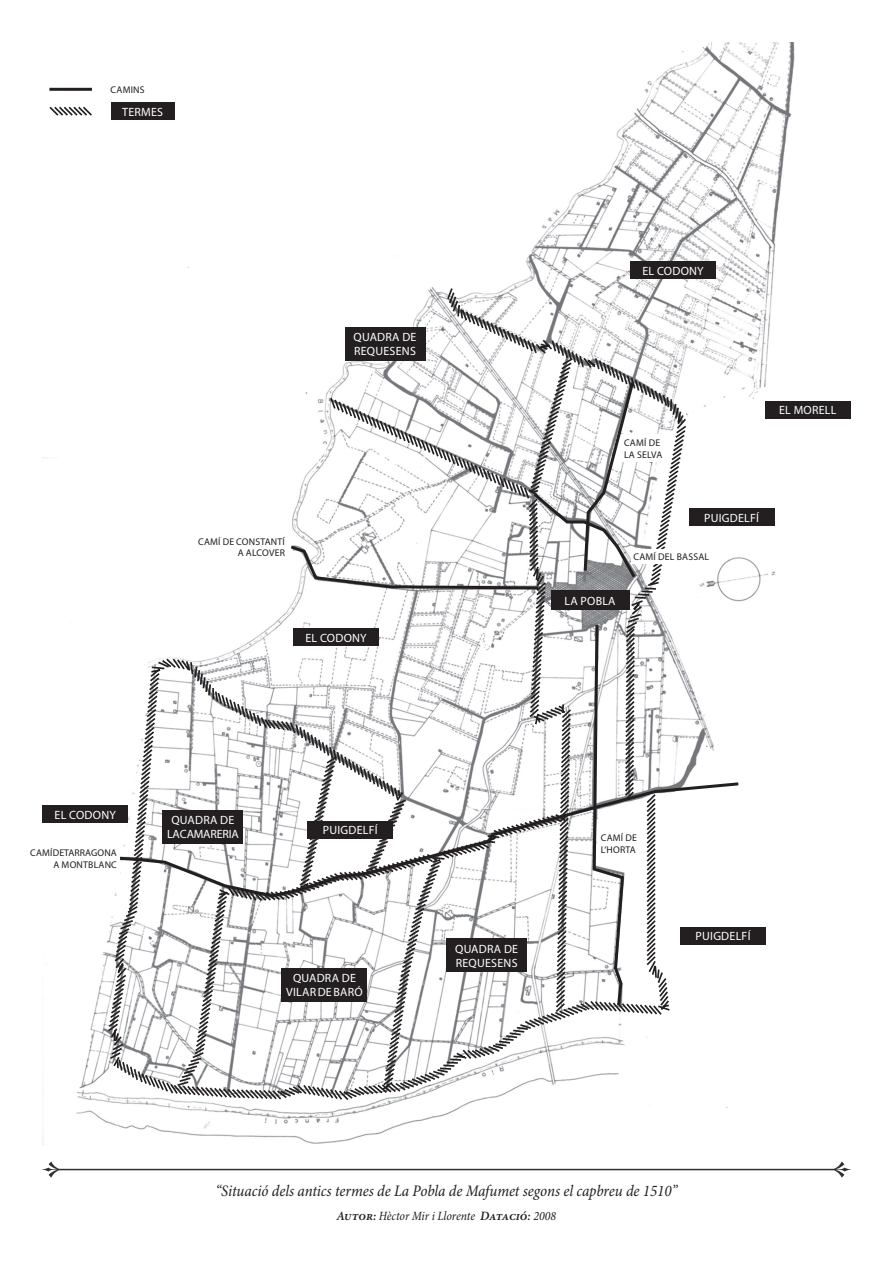
<style>
.page{position:relative;width:893px;height:1263px;background:#fff}
.page>*{position:absolute;margin:0;border:0;box-sizing:border-box;transform-origin:0 0}
.t1{font:italic condensed 16.2px "Minion Pro";letter-spacing:-.005em;color:#231f20}
.t2{font:italic condensed 12.75px "Minion Pro";letter-spacing:-.005em;color:#231f20}
.t3{font:12px/14.4px "Myriad Pro";letter-spacing:.02em;color:#fff}
.t4{font:12px/14.4px "Myriad Pro";letter-spacing:-.015em;color:#fff;text-align:center}
.t5{font:9.75px/11.7px "Myriad Pro";letter-spacing:.02em;color:#231f20}
.s1{font-weight:600;font-stretch:normal}
</style>
<div class="page">
<svg style="left:43px;top:1161px;width:16px;height:17px"></svg>
<hr style="left:59px;top:1169px;width:775px;height:1px;background:#312f30">
<svg style="left:834px;top:1161px;width:16px;height:17px"></svg>
<img style="left:43px;top:43px;width:752px;height:1101px">
<svg style="left:446px;top:286px;width:242px;height:495px"></svg>
<svg style="left:106px;top:657px;width:565px;height:445px"></svg>
<div style="left:630px;top:261px;width:86px;height:18px;background:#231f20"></div>
<div style="left:345px;top:327px;width:80px;height:34px;background:#231f20"></div>
<div style="left:765px;top:401px;width:85px;height:18px;background:#231f20"></div>
<div style="left:689px;top:508px;width:85px;height:18px;background:#231f20"></div>
<div style="left:680px;top:927px;width:86px;height:18px;background:#231f20"></div>
<div style="left:43px;top:805px;width:85px;height:18px;background:#231f20"></div>
<div style="left:282px;top:968px;width:85px;height:33px;background:#231f20"></div>
<svg style="left:112px;top:781px;width:630px;height:118px"></svg>
<svg style="left:287px;top:356px;width:351px;height:658px"></svg>
<div style="left:28px;top:840px;width:92px;height:36px;background:#fff"></div>
<div style="left:196px;top:528px;width:92px;height:37px;background:#fff"></div>
<div style="left:621px;top:434px;width:48px;height:28px;background:#fff"></div>
<div style="left:631px;top:549px;width:84px;height:15px;background:#fff"></div>
<hr style="left:49px;top:88px;width:43px;height:3px;background:#231f20">
<svg style="left:48px;top:105px;width:46px;height:12px"></svg>
<div style="left:108px;top:71px;width:92px;height:36px;background:#fff"></div>
<div style="left:111px;top:102px;width:63px;height:18px;background:#231f20"></div>
<p class="t5" style="left:111px;top:83px;width:35px">CAMINS</p>
<p class="t3" style="left:122px;top:104px;width:42px">TERMES</p>
<p class="t3" style="left:354px;top:330px;width:64px">QUADRA DE<br>REQUESENS</p>
<p class="t5" style="left:198px;top:535px;width:88px;text-align:right">CAMÍ DE CONSTANTÍ<br>A ALCOVER</p>
<p class="t3" style="left:305px;top:630px;width:63px">EL CODONY</p>
<p class="t3" style="left:642px;top:263px;width:63px">EL CODONY</p>
<p class="t5" style="left:624px;top:437px;width:40px">CAMÍ DE<br>LA SELVA</p>
<p class="t3" style="left:779px;top:403px;width:59px">EL MORELL</p>
<p class="t3" style="left:564px;top:593px;width:53px">LA POBLA</p>
<p class="t3" style="left:704px;top:510px;width:56px">PUIGDELFÍ</p>
<p class="t5" style="left:634px;top:551px;width:77px">CAMÍ DEL BASSAL</p>
<p class="t3" style="left:55px;top:807px;width:63px">EL CODONY</p>
<p class="t5" style="left:30px;top:847px;width:88px;text-align:right">CAMÍ DE TARRAGONA<br>A MONTBLANC</p>
<p class="t4" style="left:167px;top:812px;width:73px">QUADRA DE<br>LA CAMARERIA</p>
<p class="t3" style="left:323px;top:823px;width:56px">PUIGDELFÍ</p>
<p class="t3" style="left:286px;top:970px;width:78px;text-align:center">QUADRA DE<br>VILAR DE BARÓ</p>
<p class="t3" style="left:455px;top:941px;width:64px">QUADRA DE<br>REQUESENS</p>
<p class="t5" style="left:601px;top:831px;width:37px">CAMÍ DE<br>L’HORTA</p>
<p class="t3" style="left:696px;top:929px;width:56px">PUIGDELFÍ</p>
<h1 class="t1" style="left:216px;top:1181px;width:463px">“Situació dels antics termes de La Pobla de Mafumet segons el capbreu de 1510”</h1>
<p class="t2" style="left:336px;top:1209px;width:221px"><span class="s1">Autor:</span> Hèctor Mir i Llorente <span class="s1">Datació:</span> 2008</p>
</div>
